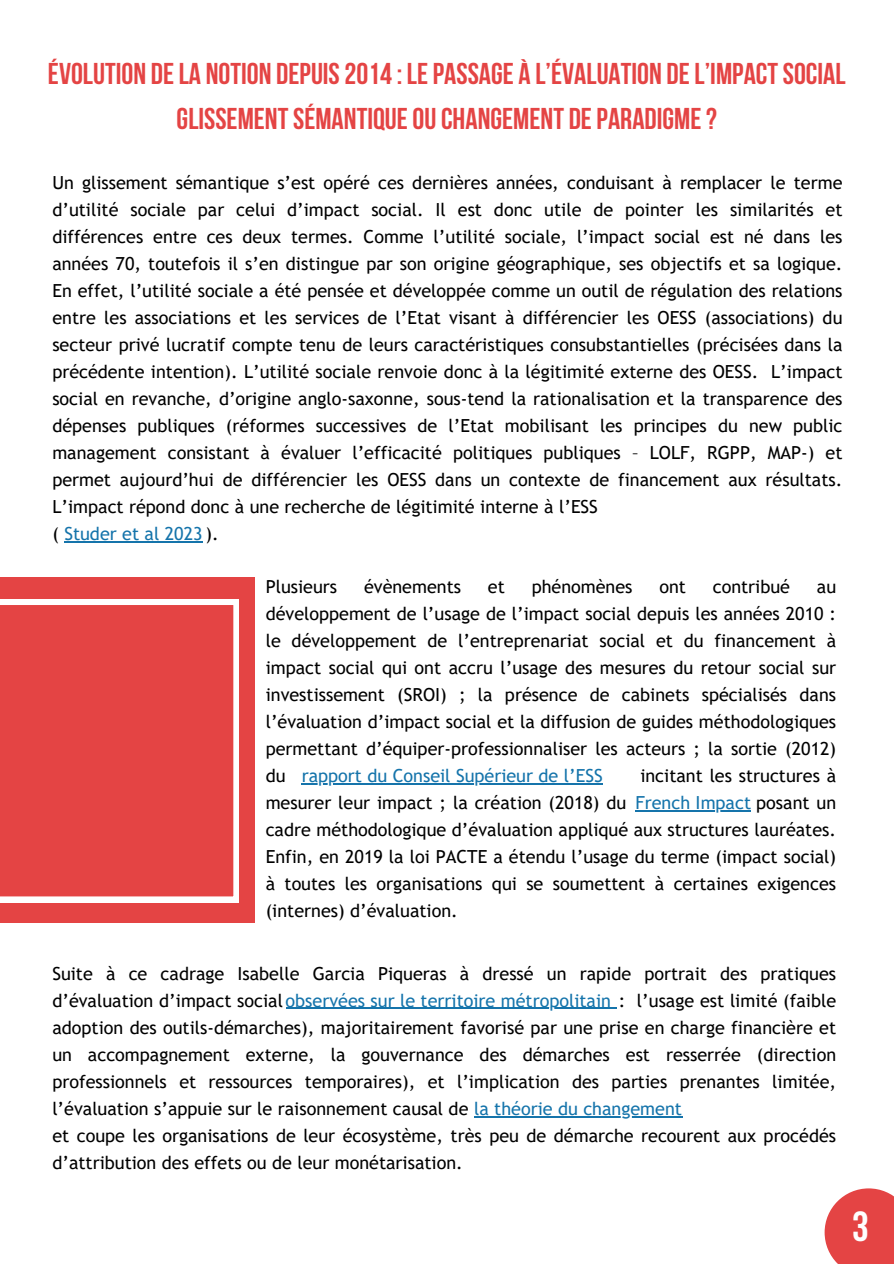
<style>
.page{position:relative;width:894px;height:1264px;background:#fff}
.page>*{position:absolute;margin:0;border:0;box-sizing:border-box;transform-origin:0 0}
.t1{font:700 41.85px "Bebas Neue";color:#fefefe}
.t2{font:700 30px/45px "Bebas Neue";color:#e44444;text-align:center}
.t3{font:18px/27px "Trebuchet MS";color:#000}
.t4{font:18px "Trebuchet MS";color:#1574ab}
.s1{color:#1574ab}
</style>
<div class="page">
<hr style="left:64px;top:541px;width:139px;height:1px;background:#1574ab">
<hr style="left:302px;top:783px;width:300px;height:1px;background:#1574ab">
<hr style="left:635px;top:810px;width:116px;height:1px;background:#1574ab">
<hr style="left:285px;top:1007px;width:326px;height:1px;background:#1574ab">
<hr style="left:474px;top:1116px;width:208px;height:1px;background:#1574ab">
<div style="left:0;top:577px;width:255px;height:346px;background:#e44444"></div>
<svg style="left:0;top:599px;width:239px;height:303px"></svg>
<svg style="left:824px;top:1188px;width:69px;height:75px;background:#e75c5c"></svg>
<h2 class="t2" style="left:48px;top:54px;width:798px">ÉVOLUTION DELA NOTION DEPUIS2014: LEPASSAGE À L’ÉVALUATION DEL’IMPACTSOCIAL<br>GLISSEMENTSÉMANTIQUEOUCHANGEMENT DEPARADIGME?</h2>
<p class="t3" style="left:52px;top:169px;width:791px">Un glissement sémantique s’est opéré ces dernières années, conduisant à remplacer le terme d’utilité sociale par celui d’impact social. Il est donc utile de pointer les similarités et différences entre ces deux termes. Comme l’utilité sociale, l’impact social est né dans les années 70, toutefois il s’en distingue par son origine géographique, ses objectifs et sa logique.<br>En effet, l’utilité sociale a été pensée et développée comme un outil de régulation des relations entre les associations et les services de l’Etat visant à différencier les OESS (associations) du secteur privé lucratif compte tenu de leurs caractéristiques consubstantielles (précisées dans la précédente intention). L’utilité sociale renvoie donc à la légitimité externe des OESS. L’impact social en revanche, d’origine anglo-saxonne, sous-tend la rationalisation et la transparence des dépenses publiques (réformes successives de l’Etat mobilisant les principes du new public management consistant à évaluer l’efficacité politiques publiques – LOLF, RGPP, MAP-) et permet aujourd’hui de différencier les OESS dans un contexte de financement aux résultats.<br>L’impact répond donc à une recherche de légitimité interne à l’ESS<br>( <span class="s1">Studer et al 2023</span> ).</p>
<p class="t3" style="left:265px;top:573px;width:73px">Plusieurs</p>
<p class="t3" style="left:364px;top:573px;width:99px">évènements</p>
<p class="t3" style="left:488px;top:573px;width:18px">et</p>
<p class="t3" style="left:531px;top:573px;width:102px">phénomènes</p>
<p class="t3" style="left:659px;top:573px;width:28px">ont</p>
<p class="t3" style="left:712px;top:573px;width:79px">contribué</p>
<p class="t3" style="left:265px;top:573px;width:572px;text-align:justify;text-indent:551px">au développement de l’usage de l’impact social depuis les années 2010 : le développement de l’entreprenariat social et du financement à impact social qui ont accru l’usage des mesures du retour social sur investissement (SROI) ; la présence de cabinets spécialisés dans l’évaluation d’impact social et la diffusion de guides méthodologiques permettant d’équiper-professionnaliser les acteurs ; la sortie (2012) du</p>
<p class="t3" style="left:640px;top:762px;width:197px">incitant les structures à</p>
<p class="t4" style="left:302px;top:765px;width:302px">rapport du Conseil Supérieur de l’ESS</p>
<p class="t3" style="left:265px;top:789px;width:362px">mesurer leur impact ; la création (2018) du</p>
<p class="t3" style="left:265px;top:789px;width:572px;text-align:justify;text-indent:369px"><span class="s1">French Impact</span> posant un cadre méthodologique d’évaluation appliqué aux structures lauréates.<br>Enfin, en 2019 la loi PACTE a étendu l’usage du terme (impact social) à toutes les organisations qui se soumettent à certaines exigences (internes) d’évaluation.</p>
<p class="t3" style="left:52px;top:959px;width:785px">Suite à ce cadrage Isabelle Garcia Piqueras à dressé un rapide portrait des pratiques d’évaluation d’impact social <span class="s1">observées sur le territoire métropolitain</span> : l’usage est limité (faible adoption des outils-démarches), majoritairement favorisé par une prise en charge financière et un accompagnement externe, la gouvernance des démarches est resserrée (direction professionnels et ressources temporaires), et l’implication des parties prenantes limitée, l’évaluation s’appuie sur le raisonnement causal de <span class="s1">la théorie du changement<br></span>et coupe les organisations de leur écosystème, très peu de démarche recourent aux procédés d’attribution des effets ou de leur monétarisation.</p>
<h1 class="t1" style="left:852px;top:1209px;width:18px">3</h1>
</div>
